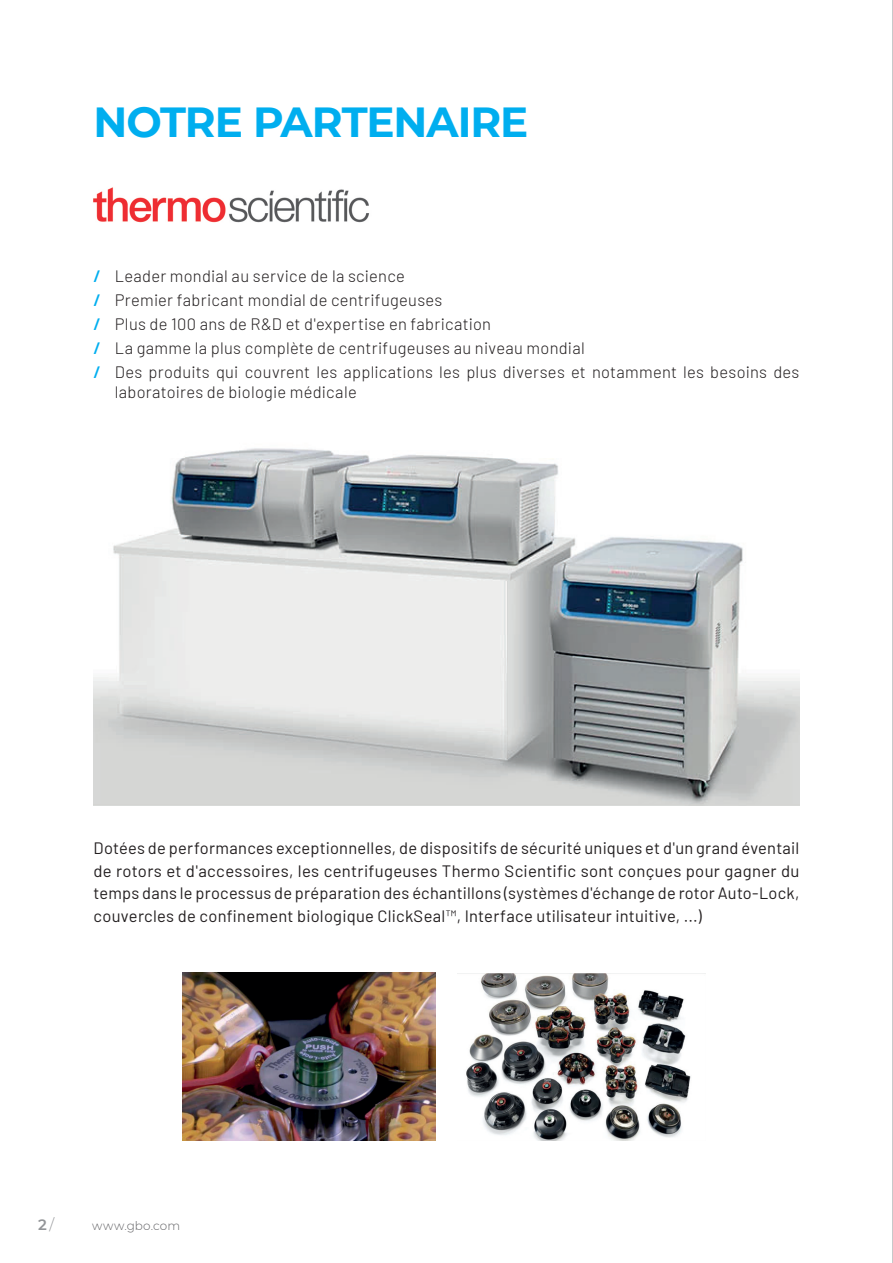
<style>
.page{position:relative;width:893px;height:1263px;background:#fff}
.page>*{position:absolute;margin:0;border:0;box-sizing:border-box;transform-origin:0 0}
.t1{font:700 42px "Montserrat";letter-spacing:-.025em;color:#00aeef}
.t2{font:16.5px/22.5px "Barlow";letter-spacing:.015em;color:#231f20;text-align:justify}
.t3{font:300 16.5px/24px "Barlow";letter-spacing:.015em;color:#231f20}
.t4{font:600 15px "Montserrat";color:#939598}
.t5{font:300 12px "Montserrat";letter-spacing:.015em;color:#636366}
.s1{font-weight:600;color:#00aeef}
.s2{font-weight:300}
</style>
<div class="page">
<img style="left:93px;top:187px;width:276px;height:36px">
<img style="left:183px;top:972px;width:253px;height:168px">
<img style="left:466px;top:974px;width:225px;height:166px">
<img style="left:94px;top:448px;width:705px;height:358px">
<hr style="left:892px;top:0;width:1px;height:1263px;background:#939598">
<h1 class="t1" style="left:94px;top:91px;width:436px">NOTRE PARTENAIRE</h1>
<p class="t3" style="left:94px;top:263px;width:707px"><span class="s1">/</span> Leader mondial au service de la science<br><span class="s1">/</span> Premier fabricant mondial de centrifugeuses<br><span class="s1">/</span> Plus de 100 ans de R&amp;D et d'expertise en fabrication<br><span class="s1">/</span> La gamme la plus complète de centrifugeuses au niveau mondial<br><span class="s1">/</span> Des produits qui couvrent les applications les plus diverses et notamment les besoins des</p>
<p class="t3" style="left:115px;top:378px;width:243px">laboratoires de biologie médicale</p>
<p class="t2" style="left:94px;top:836px;width:707px">Dotées de performances exceptionnelles, de dispositifs de sécurité uniques et d'un grand éventail de rotors et d'accessoires, les centrifugeuses Thermo Scientific sont conçues pour gagner du temps dans le processus de préparation des échantillons (systèmes d'échange de rotor Auto-Lock, couvercles de confinement biologique ClickSeal<span class="s2">™</span>, Interface utilisateur intuitive, ...)</p>
<p class="t4" style="left:38px;top:1214px;width:17px">2 <span class="s2">/</span></p>
<p class="t5" style="left:92px;top:1218px;width:89px">www.gbo.com</p>
</div>
